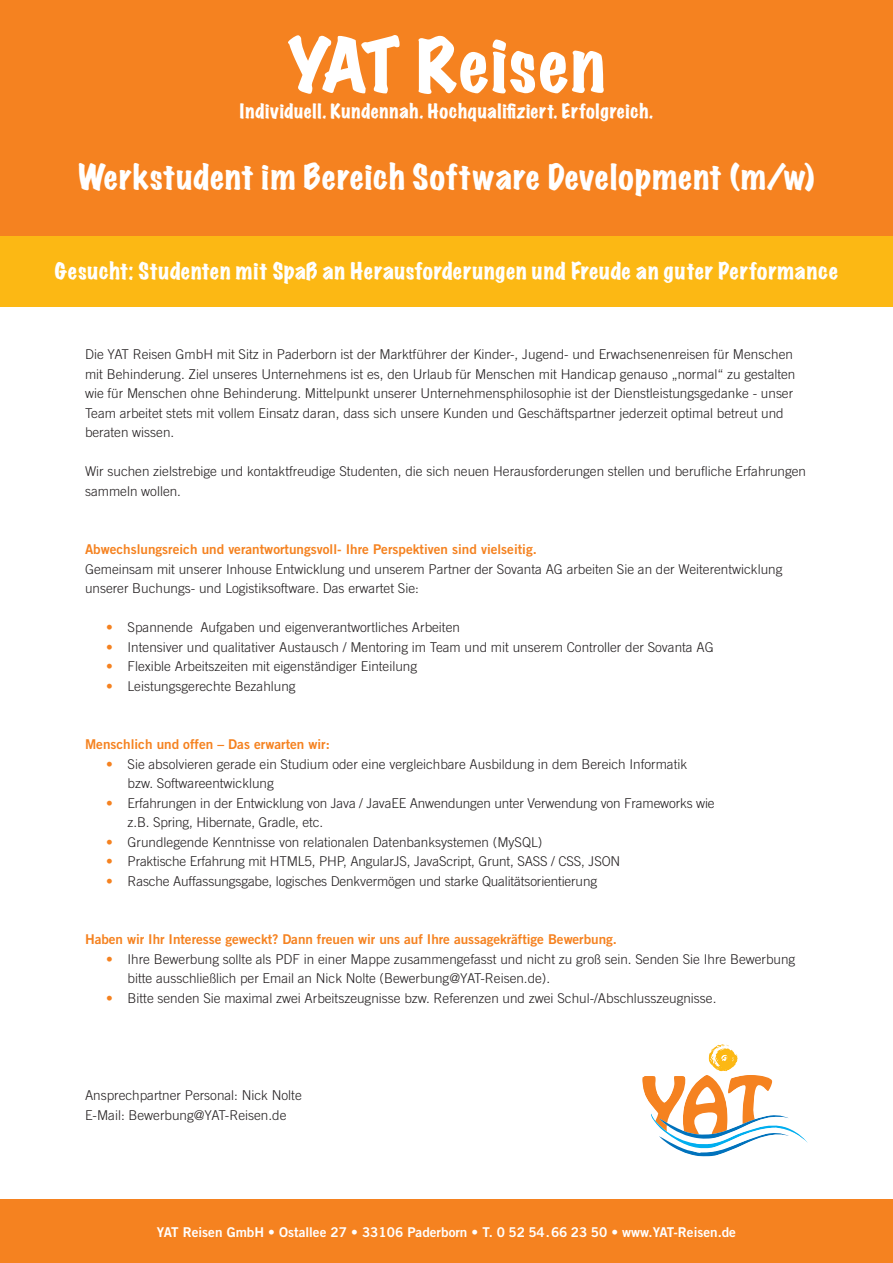
<style>
.page{position:relative;width:893px;height:1263px;background:#fff}
.page>*{position:absolute;margin:0;border:0;box-sizing:border-box;transform-origin:0 0}
.t1{font:expanded 67.5px "Marker Felt";letter-spacing:.025em;color:#fff}
.t2{font:expanded 31.5px "Marker Felt";letter-spacing:.03em;color:#fff}
.t3{font:expanded 21px "Marker Felt";letter-spacing:.035em;color:#fff}
.t4{font:expanded 18px "Marker Felt";letter-spacing:.035em;color:#fff}
.t5{font:300 13.5px/19.5px "Trade Gothic";color:#231f20}
.t6{font:13.5px "Trade Gothic Bold Two";color:#f58220}
.t7{font:13.5px "Trade Gothic Bold Two";color:#fff}
.s1{color:#f58220}
.s2{font-family:"Trade Gothic";font-weight:300}
</style>
<div class="page">
<div style="left:0;top:1199px;width:893px;height:64px;background:#f58220"></div>
<div style="left:0;top:0;width:893px;height:236px;background:#f58220"></div>
<div style="left:0;top:236px;width:893px;height:70px;background:#fcb814"></div>
<svg style="left:642px;top:1044px;width:166px;height:112px"></svg>
<p class="t1" style="left:288px;top:16px;width:319px">YAT Reisen</p>
<p class="t4" style="left:240px;top:98px;width:415px">Individuell. Kundennah. Hochqualifiziert. Erfolgreich.</p>
<p class="t2" style="left:78px;top:153px;width:737px">Werkstudent im Bereich Software Development (m/w)</p>
<p class="t3" style="left:55px;top:256px;width:785px">Gesucht: Studenten mit Spaß an Herausforderungen und Freude an guter Performance</p>
<p class="t5" style="left:85px;top:345px;width:712px">Die YAT Reisen GmbH mit Sitz in Paderborn ist der Marktführer der Kinder-, Jugend- und Erwachsenenreisen für Menschen mit Behinderung. Ziel unseres Unternehmens ist es, den Urlaub für Menschen mit Handicap genauso „normal“ zu gestalten wie für Menschen ohne Behinderung. Mittelpunkt unserer Unternehmensphilosophie ist der Dienstleistungsgedanke - unser Team arbeitet stets mit vollem Einsatz daran, dass sich unsere Kunden und Geschäftspartner jederzeit optimal betreut und beraten wissen.</p>
<p class="t5" style="left:85px;top:462px;width:722px">Wir suchen zielstrebige und kontaktfreudige Studenten, die sich neuen Herausforderungen stellen und berufliche Erfahrungen sammeln wollen.</p>
<p class="t6" style="left:85px;top:541px;width:453px">Abwechslungsreich und verantwortungsvoll- Ihre Perspektiven sind vielseitig.</p>
<p class="t5" style="left:85px;top:559px;width:699px">Gemeinsam mit unserer Inhouse Entwicklung und unserem Partner der Sovanta AG arbeiten Sie an der Weiterentwicklung unserer Buchungs- und Logistiksoftware. Das erwartet Sie:</p>
<p class="t5" style="left:106px;top:618px;width:355px"><span class="s1">•</span> Spannende Aufgaben und eigenverantwortliches Arbeiten</p>
<p class="t5" style="left:106px;top:637px;width:609px"><span class="s1">•</span> Intensiver und qualitativer Austausch / Mentoring im Team und mit unserem Controller der Sovanta AG</p>
<p class="t5" style="left:106px;top:657px;width:312px"><span class="s1">•</span> Flexible Arbeitszeiten mit eigenständiger Einteilung</p>
<p class="t5" style="left:106px;top:676px;width:191px"><span class="s1">•</span> Leistungsgerechte Bezahlung</p>
<p class="t6" style="left:85px;top:736px;width:246px">Menschlich und offen – Das erwarten wir:</p>
<p class="t5" style="left:106px;top:754px;width:582px"><span class="s1">•</span> Sie absolvieren gerade ein Studium oder eine vergleichbare Ausbildung in dem Bereich Informatik</p>
<p class="t5" style="left:128px;top:774px;width:148px">bzw. Softwareentwicklung</p>
<p class="t5" style="left:106px;top:793px;width:610px"><span class="s1">•</span> Erfahrungen in der Entwicklung von Java / JavaEE Anwendungen unter Verwendung von Frameworks wie</p>
<p class="t5" style="left:128px;top:813px;width:197px">z.B. Spring, Hibernate, Gradle, etc.</p>
<p class="t5" style="left:106px;top:832px;width:438px"><span class="s1">•</span> Grundlegende Kenntnisse von relationalen Datenbanksystemen (MySQL)</p>
<p class="t5" style="left:106px;top:852px;width:516px"><span class="s1">•</span> Praktische Erfahrung mit HTML5, PHP, AngularJS, JavaScript, Grunt, SASS / CSS, JSON</p>
<p class="t5" style="left:106px;top:871px;width:492px"><span class="s1">•</span> Rasche Auffassungsgabe, logisches Denkvermögen und starke Qualitätsorientierung</p>
<p class="t6" style="left:85px;top:931px;width:533px">Haben wir Ihr Interesse geweckt? Dann freuen wir uns auf Ihre aussagekräftige Bewerbung.</p>
<p class="t5" style="left:106px;top:949px;width:690px"><span class="s1">•</span> Ihre Bewerbung sollte als PDF in einer Mappe zusammengefasst und nicht zu groß sein. Senden Sie Ihre Bewerbung</p>
<p class="t5" style="left:128px;top:969px;width:424px">bitte ausschließlich per Email an Nick Nolte (Bewerbung@YAT-Reisen.de).</p>
<p class="t5" style="left:106px;top:988px;width:612px"><span class="s1">•</span> Bitte senden Sie maximal zwei Arbeitszeugnisse bzw. Referenzen und zwei Schul-/Abschlusszeugnisse.</p>
<p class="t5" style="left:85px;top:1086px;width:218px">Ansprechpartner Personal: Nick Nolte</p>
<p class="t5" style="left:85px;top:1105px;width:203px">E-Mail: Bewerbung@YAT-Reisen.de</p>
<p class="t7" style="left:157px;top:1223px;width:581px">YAT Reisen GmbH • Ostallee 27 • 33106 Paderborn • T. 0 52 54.66 23 50 <span class="s2">•</span> www.YAT-Reisen.de</p>
</div>
